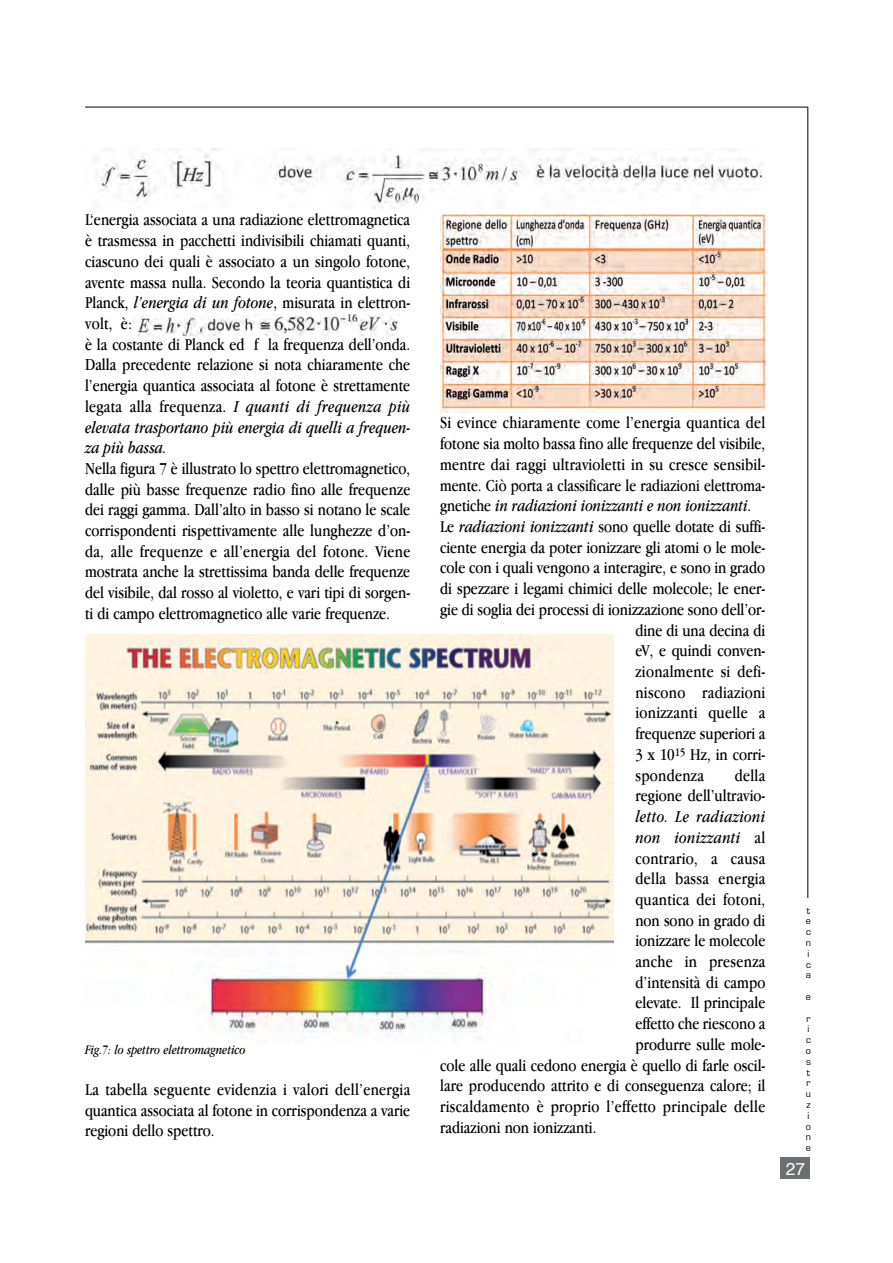
<style>
.page{position:relative;width:893px;height:1263px;background:#fff}
.page>*{position:absolute;margin:0;border:0;box-sizing:border-box;transform-origin:0 0}
.t1{font:17.25px/20.7px "Apple Garamond";color:#000;text-align:justify}
.t2{font:italic 17.25px "Apple Garamond";color:#000}
.t3{font:17.25px "Apple Garamond";letter-spacing:.02em;color:#000}
.t4{font:17.25px "Helvetica";color:#fff}
.t5{font:italic 13.5px "Apple Garamond";color:#000}
.t6{font:9px/10.8px "Eurostile";color:#000}
.s1{font-style:italic}
.s2{font-style:normal}
</style>
<div class="page">
<hr style="left:807px;top:107px;width:1px;height:791px;background:#000">
<hr style="left:85px;top:107px;width:723px;height:1px;background:#000">
<div style="left:780px;top:1158px;width:30px;height:21px;background:#6d6e71"></div>
<img style="left:95px;top:149px;width:669px;height:59px">
<img style="left:137px;top:314px;width:262px;height:22px">
<img style="left:85px;top:634px;width:529px;height:409px">
<div style="left:583px;top:984px;width:38px;height:65px;background:#fff"></div>
<img style="left:440px;top:215px;width:325px;height:197px">
<p class="t1" style="left:85px;top:211px;width:327px;text-align:left">L‘energia associata a una radiazione elettromagnetica è trasmessa in pacchetti indivisibili chiamati quanti, ciascuno dei quali è associato a un singolo fotone, avente massa nulla. Secondo la teoria quantistica di Planck, <span class="s1">l’energia di un fotone</span>, misurata in elettron&shy;volt, è:<br>è la costante di Planck ed f la frequenza dell’onda.<br>Dalla precedente relazione si nota chiaramente che l’energia quantica associata al fotone è strettamente legata alla frequenza. <span class="s1">I quanti di frequenza più elevata trasportano più energia di quelli a frequen&shy;za più bassa.</span></p>
<p class="t1" style="left:85px;top:459px;width:327px">Nella figura 7 è illustrato lo spettro elettromagnetico, dalle più basse frequenze radio fino alle frequenze dei raggi gamma. Dall’alto in basso si notano le scale corrispondenti rispettivamente alle lunghezze d’on&shy;da, alle frequenze e all’energia del fotone. Viene mostrata anche la strettissima banda delle frequenze del visibile, dal rosso al violetto, e vari tipi di sorgen&shy;ti di campo elettromagnetico alle varie frequenze.</p>
<p class="t5" style="left:85px;top:1044px;width:162px">Fig.7: lo spettro elettromagnetico</p>
<p class="t1" style="left:85px;top:1080px;width:327px">La tabella seguente evidenzia i valori dell’energia quantica associata al fotone in corrispondenza a varie regioni dello spettro.</p>
<p class="t1" style="left:440px;top:414px;width:327px">Si evince chiaramente come l’energia quantica del</p>
<p class="t1" style="left:440px;top:435px;width:327px">fotone sia molto bassa fino alle frequenze del visibile,</p>
<p class="t1" style="left:440px;top:455px;width:327px">mentre dai raggi ultravioletti in su cresce sensibil-</p>
<p class="t1" style="left:440px;top:476px;width:327px">mente. Ciò porta a classificare le radiazioni elettroma-</p>
<p class="t2" style="left:440px;top:499px;width:313px"><span class="s2">gnetiche</span> in radiazioni ionizzanti e non ionizzanti<span class="s2">.</span></p>
<p class="t1" style="left:440px;top:517px;width:327px">Le <span class="s1">radiazioni ionizzanti</span> sono quelle dotate di suffi-</p>
<p class="t1" style="left:440px;top:538px;width:327px">ciente energia da poter ionizzare gli atomi o le mole-</p>
<p class="t1" style="left:440px;top:559px;width:327px">cole con i quali vengono a interagire, e sono in grado</p>
<p class="t1" style="left:440px;top:580px;width:327px">di spezzare i legami chimici delle molecole; le ener-</p>
<p class="t1" style="left:440px;top:600px;width:327px">gie di soglia dei processi di ionizzazione sono dell’or-</p>
<p class="t1" style="left:635px;top:621px;width:131px">dine di una decina di</p>
<p class="t1" style="left:635px;top:642px;width:131px">eV, e quindi conven-</p>
<p class="t3" style="left:635px;top:665px;width:132px">zionalmente si defi-</p>
<p class="t3" style="left:635px;top:686px;width:132px">niscono radiazioni</p>
<p class="t1" style="left:635px;top:704px;width:131px">ionizzanti quelle a</p>
<p class="t1" style="left:635px;top:724px;width:131px">frequenze superiori a</p>
<p class="t1" style="left:635px;top:745px;width:131px">3 x 10<sup>15</sup> Hz, in corri-</p>
<p class="t3" style="left:635px;top:769px;width:70px">spondenza</p>
<p class="t1" style="left:635px;top:766px;width:131px;text-align:right">della<br>regione dell’ultravio-</p>
<p class="t2" style="left:635px;top:810px;width:131px">letto. Le radiazioni</p>
<p class="t2" style="left:635px;top:831px;width:132px">non ionizzanti <span class="s2">al</span></p>
<p class="t1" style="left:635px;top:849px;width:131px">contrario, a causa</p>
<p class="t3" style="left:635px;top:872px;width:132px">della bassa energia</p>
<p class="t1" style="left:635px;top:890px;width:131px">quantica dei fotoni,</p>
<p class="t1" style="left:635px;top:911px;width:131px">non sono in grado di</p>
<p class="t1" style="left:635px;top:932px;width:131px">ionizzare le molecole</p>
<p class="t3" style="left:635px;top:955px;width:132px">anche in presenza</p>
<p class="t1" style="left:635px;top:973px;width:132px">d’intensità di campo</p>
<p class="t1" style="left:635px;top:994px;width:131px">elevate. Il principale</p>
<p class="t1" style="left:635px;top:1015px;width:131px">effetto che riescono a</p>
<p class="t1" style="left:635px;top:1035px;width:132px">produrre sulle mole-</p>
<p class="t1" style="left:440px;top:1056px;width:327px">cole alle quali cedono energia è quello di farle oscil-</p>
<p class="t1" style="left:440px;top:1077px;width:327px">lare producendo attrito e di conseguenza calore; il</p>
<p class="t1" style="left:440px;top:1097px;width:327px">riscaldamento è proprio l’effetto principale delle</p>
<p class="t1" style="left:440px;top:1118px;width:158px">radiazioni non ionizzanti.</p>
<p class="t6" style="left:806px;top:905px;width:7px">t e c n i c a</p>
<p class="t6" style="left:806px;top:991px;width:7px">e</p>
<p class="t6" style="left:806px;top:1013px;width:7px">r i c o s t r u z i o n e</p>
<p class="t4" style="left:786px;top:1162px;width:21px">27</p>
<p class="t4" style="left:790px;top:1162px;width:11px">5</p>
</div>
